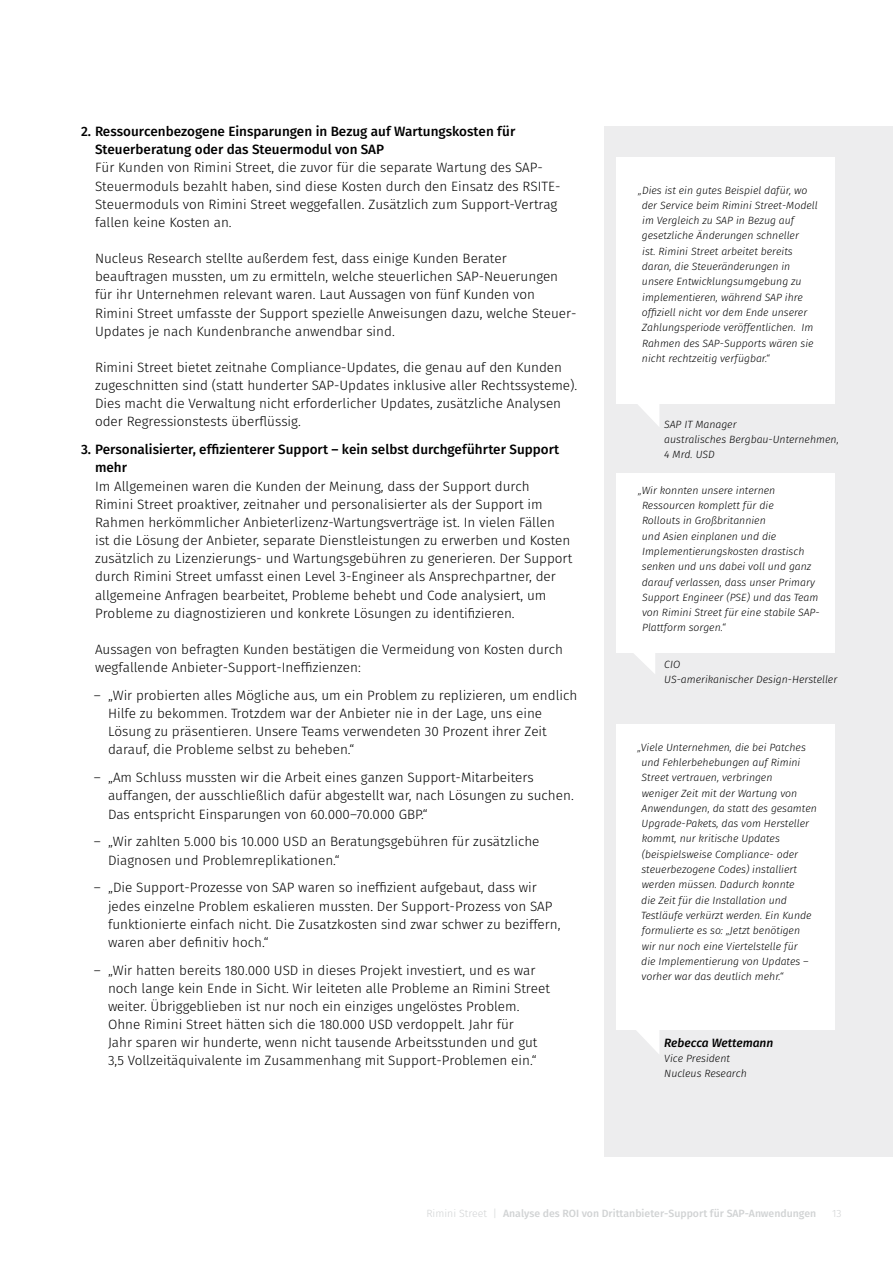
<style>
.page{position:relative;width:893px;height:1263px;background:#fff}
.page>*{position:absolute;margin:0;border:0;box-sizing:border-box;transform-origin:0 0}
.t1{font:300 13.5px/18.1px "Fira Sans";color:#000}
.t2{font:500 13.5px/18.1px "Fira Sans";color:#000}
.t3{font:italic 500 12px "Fira Sans";color:#000}
.t4{font:italic 300 10.5px/15.3px "Fira Sans";color:#000}
.t5{font:500 10.5px "Fira Sans";color:#d1d3d4}
.t6{font:300 10.5px "Fira Sans";color:#d1d3d4}
.s1{font-weight:300}
</style>
<div class="page">
<div style="left:604px;top:126px;width:289px;height:1030px;background:#ededee"></div>
<div style="left:616px;top:157px;width:219px;height:247px;background:#fff"></div>
<svg style="left:638px;top:404px;width:21px;height:22px"></svg>
<div style="left:616px;top:473px;width:219px;height:180px;background:#fff"></div>
<svg style="left:634px;top:653px;width:21px;height:21px"></svg>
<div style="left:616px;top:724px;width:219px;height:305px;background:#fff"></div>
<svg style="left:628px;top:1029px;width:31px;height:25px"></svg>
<p class="t2" style="left:95px;top:122px;width:422px;text-indent:-14px">2. Ressourcenbezogene Einsparungen in Bezug auf Wartungskosten für<br>Steuerberatung oder das Steuermodul von SAP</p>
<p class="t1" style="left:95px;top:159px;width:467px">Für Kunden von Rimini Street, die zuvor für die separate Wartung des SAP-Steuermoduls bezahlt haben, sind diese Kosten durch den Einsatz des RSITE-Steuermoduls von Rimini Street weggefallen. Zusätzlich zum Support-Vertrag fallen keine Kosten an.</p>
<p class="t1" style="left:95px;top:249px;width:483px">Nucleus Research stellte außerdem fest, dass einige Kunden Berater beauftragen mussten, um zu ermitteln, welche steuerlichen SAP-Neuerungen für ihr Unternehmen relevant waren. Laut Aussagen von fünf Kunden von<br>Rimini Street umfasste der Support spezielle Anweisungen dazu, welche Steuer-Updates je nach Kundenbranche anwendbar sind.</p>
<p class="t1" style="left:95px;top:358px;width:484px">Rimini Street bietet zeitnahe Compliance-Updates, die genau auf den Kunden zugeschnitten sind (statt hunderter SAP-Updates inklusive aller Rechtssysteme).<br>Dies macht die Verwaltung nicht erforderlicher Updates, zusätzliche Analysen oder Regressionstests überflüssig.</p>
<p class="t2" style="left:95px;top:440px;width:466px;text-indent:-14px">3. Personalisierter, effizienterer Support – kein selbst durchgeführter Support mehr</p>
<p class="t1" style="left:95px;top:477px;width:479px">Im Allgemeinen waren die Kunden der Meinung, dass der Support durch<br>Rimini Street proaktiver, zeitnaher und personalisierter als der Support im Rahmen herkömmlicher Anbieterlizenz-Wartungsverträge ist. In vielen Fällen ist die Lösung der Anbieter, separate Dienstleistungen zu erwerben und Kosten zusätzlich zu Lizenzierungs- und Wartungsgebühren zu generieren. Der Support durch Rimini Street umfasst einen Level 3-Engineer als Ansprechpartner, der allgemeine Anfragen bearbeitet, Probleme behebt und Code analysiert, um Probleme zu diagnostizieren und konkrete Lösungen zu identifizieren.</p>
<p class="t1" style="left:95px;top:640px;width:469px">Aussagen von befragten Kunden bestätigen die Vermeidung von Kosten durch wegfallende Anbieter-Support-Ineffizienzen:</p>
<p class="t1" style="left:108px;top:686px;width:471px;text-indent:-14px">― „Wir probierten alles Mögliche aus, um ein Problem zu replizieren, um endlich Hilfe zu bekommen. Trotzdem war der Anbieter nie in der Lage, uns eine Lösung zu präsentieren. Unsere Teams verwendeten 30 Prozent ihrer Zeit darauf, die Probleme selbst zu beheben.“</p>
<p class="t1" style="left:108px;top:768px;width:467px;text-indent:-14px">― „Am Schluss mussten wir die Arbeit eines ganzen Support-Mitarbeiters auffangen, der ausschließlich dafür abgestellt war, nach Lösungen zu suchen.<br>Das entspricht Einsparungen von 60.000–70.000 GBP.“</p>
<p class="t1" style="left:108px;top:832px;width:433px;text-indent:-14px">― „Wir zahlten 5.000 bis 10.000 USD an Beratungsgebühren für zusätzliche<br>Diagnosen und Problemreplikationen.“</p>
<p class="t1" style="left:108px;top:878px;width:454px;text-indent:-14px">― „Die Support-Prozesse von SAP waren so ineffizient aufgebaut, dass wir jedes einzelne Problem eskalieren mussten. Der Support-Prozess von SAP funktionierte einfach nicht. Die Zusatzkosten sind zwar schwer zu beziffern, waren aber definitiv hoch.“</p>
<p class="t1" style="left:108px;top:961px;width:443px;text-indent:-14px">― „Wir hatten bereits 180.000 USD in dieses Projekt investiert, und es war noch lange kein Ende in Sicht. Wir leiteten alle Probleme an Rimini Street weiter. Übriggeblieben ist nur noch ein einziges ungelöstes Problem.<br>Ohne Rimini Street hätten sich die 180.000 USD verdoppelt. Jahr für<br>Jahr sparen wir hunderte, wenn nicht tausende Arbeitsstunden und gut 3,5 Vollzeitäquivalente im Zusammenhang mit Support-Problemen ein.“</p>
<p class="t4" style="left:642px;top:182px;width:177px;text-indent:-4px">„Dies ist ein gutes Beispiel dafür, wo der Service beim Rimini Street-Modell im Vergleich zu SAP in Bezug auf gesetzliche Änderungen schneller<br>ist. Rimini Street arbeitet bereits daran, die Steueränderungen in unsere Entwicklungsumgebung zu implementieren, während SAP ihre offiziell nicht vor dem Ende unserer Zahlungsperiode veröffentlichen. Im Rahmen des SAP-Supports wären sie nicht rechtzeitig verfügbar.“</p>
<p class="t4" style="left:664px;top:417px;width:176px">SAP IT Manager<br>australisches Bergbau-Unternehmen,<br>4 Mrd. USD</p>
<p class="t4" style="left:642px;top:482px;width:179px;text-indent:-4px">„Wir konnten unsere internen<br>Ressourcen komplett für die<br>Rollouts in Großbritannien<br>und Asien einplanen und die<br>Implementierungskosten drastisch senken und uns dabei voll und ganz darauf verlassen, dass unser Primary<br>Support Engineer (PSE) und das Team von Rimini Street für eine stabile SAP-<br>Plattform sorgen.“</p>
<p class="t4" style="left:664px;top:657px;width:174px">CIO<br>US-amerikanischer Design-Hersteller</p>
<p class="t4" style="left:641px;top:739px;width:177px;text-indent:-3px">„Viele Unternehmen, die bei Patches und Fehlerbehebungen auf Rimini Street vertrauen, verbringen<br>weniger Zeit mit der Wartung von Anwendungen, da statt des gesamten Upgrade-Pakets, das vom Hersteller kommt, nur kritische Updates (beispielsweise Compliance- oder steuerbezogene Codes) installiert werden müssen. Dadurch konnte<br>die Zeit für die Installation und Testläufe verkürzt werden. Ein Kunde formulierte es so: „Jetzt benötigen<br>wir nur noch eine Viertelstelle für<br>die Implementierung von Updates – vorher war das deutlich mehr.“</p>
<p class="t3" style="left:664px;top:1034px;width:111px">Rebecca Wettemann</p>
<p class="t4" style="left:664px;top:1051px;width:84px">Vice President<br>Nucleus Research</p>
<p class="t5" style="left:426px;top:1206px;width:391px"><span class="s1">Rimini Street |</span> Analyse des ROI von Drittanbieter-Support für SAP-Anwendungen</p>
<p class="t6" style="left:832px;top:1206px;width:11px">13</p>
</div>
